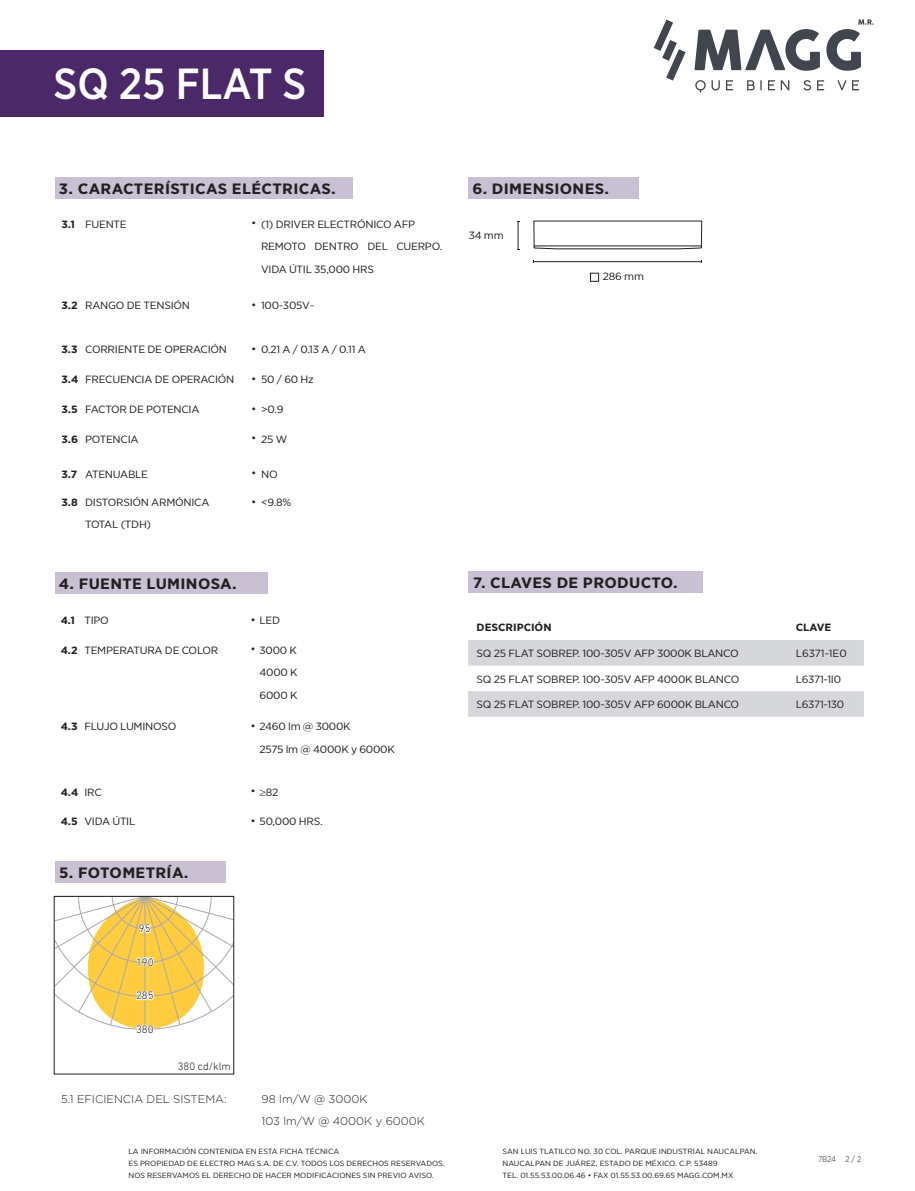
<style>
.page{position:relative;width:915px;height:1191px;background:#fff}
.page>*{position:absolute;margin:0;border:0;box-sizing:border-box;transform-origin:0 0}
.t1{font:500 43.5px "Gotham Narrow";color:#fff}
.t2{font:700 15px "Gotham Narrow";letter-spacing:.02em;color:#231f20;scale:1.14 1}
.t3{font:300 11.25px "Gotham";color:#231f20}
.t4{font:300 10.95px "DIN Next Rounded LT Pro";color:#231f20}
.t5{font:10.5px/22.5px "Gotham Narrow";letter-spacing:-.02em;color:#231f20;scale:1.14 1}
.t6{font:700 10.5px "Gotham Narrow";color:#231f20;scale:1.14 1}
.t7{font:10.5px "Gotham Narrow";letter-spacing:-.04em;color:#231f20;scale:1.14 1}
.t8{font:10.5px "Gotham Narrow";color:#231f20;scale:1.14 1}
.t9{font:700 9px "Gotham Narrow";color:#231f20;scale:1.14 1}
.t10{font:300 8.25px "Gotham Narrow";color:#231f20}
.t11{font:7.5px "Gotham Narrow";color:#231f20;scale:1.14 1}
</style>
<div class="page">
<div style="left:0;top:50px;width:324px;height:67px;background:#4b2968"></div>
<svg style="left:653px;top:20px;width:32px;height:61px"></svg>
<svg style="left:694px;top:29px;width:125px;height:42px"></svg>
<svg style="left:826px;top:19px;width:47px;height:52px"></svg>
<svg style="left:695px;top:80px;width:10px;height:12px"></svg>
<svg style="left:711px;top:80px;width:8px;height:10px"></svg>
<svg style="left:726px;top:80px;width:6px;height:10px"></svg>
<svg style="left:747px;top:80px;width:7px;height:10px"></svg>
<svg style="left:768px;top:80px;width:6px;height:10px"></svg>
<svg style="left:780px;top:80px;width:9px;height:10px"></svg>
<svg style="left:803px;top:80px;width:7px;height:10px"></svg>
<svg style="left:817px;top:80px;width:6px;height:10px"></svg>
<svg style="left:837px;top:80px;width:21px;height:10px"></svg>
<svg style="left:468px;top:640px;width:395px;height:76px"></svg>
<div style="left:55px;top:572px;width:212px;height:22px;background:#c9c1d3"></div>
<div style="left:468px;top:572px;width:234px;height:21px;background:#c9c1d3"></div>
<div style="left:55px;top:177px;width:297px;height:21px;background:#c9c1d3"></div>
<div style="left:468px;top:177px;width:170px;height:21px;background:#c9c1d3"></div>
<div style="left:55px;top:861px;width:170px;height:21px;background:#c9c1d3"></div>
<svg style="left:56px;top:898px;width:176px;height:132px"></svg>
<div style="left:54px;top:896px;width:180px;height:178px;border:1px solid #231f20"></div>
<svg style="left:517px;top:221px;width:2px;height:29px"></svg>
<hr style="left:533px;top:261px;width:168px;height:1px;background:#231f20">
<svg style="left:533px;top:220px;width:169px;height:30px"></svg>
<hr style="left:534px;top:245px;width:167px;height:1px;background:#231f20">
<div style="left:590px;top:273px;width:8px;height:8px;border:1px solid #231f20"></div>
<h1 class="t1" style="left:54px;top:56px;width:254px">SQ 25 FLAT S</h1>
<p class="t2" style="left:59px;top:179px;width:244px">3. CARACTERÍSTICAS ELÉCTRICAS.</p>
<p class="t6" style="left:61px;top:217px;width:13px">3.1</p>
<p class="t5" style="left:85px;top:212px;width:38px">FUENTE</p>
<p class="t9" style="left:251px;top:217px;width:6px">•</p>
<p class="t5" style="left:261px;top:212px;width:136px">(1) DRIVER ELECTRÓNICO AFP</p>
<p class="t5" style="left:261px;top:235px;width:160px">REMOTO DENTRO DEL CUERPO.<br>VIDA ÚTIL 35,000 HRS</p>
<p class="t6" style="left:61px;top:299px;width:16px">3.2</p>
<p class="t5" style="left:85px;top:294px;width:93px">RANGO DE TENSIÓN</p>
<p class="t9" style="left:251px;top:299px;width:6px">•</p>
<p class="t5" style="left:261px;top:294px;width:49px">100-305V~</p>
<p class="t6" style="left:61px;top:343px;width:16px">3.3</p>
<p class="t5" style="left:85px;top:338px;width:126px">CORRIENTE DE OPERACIÓN</p>
<p class="t9" style="left:251px;top:343px;width:6px">•</p>
<p class="t5" style="left:261px;top:338px;width:93px">0.21 A / 0.13 A / 0.11 A</p>
<p class="t6" style="left:61px;top:373px;width:16px">3.4</p>
<p class="t5" style="left:85px;top:368px;width:132px">FRECUENCIA DE OPERACIÓN</p>
<p class="t9" style="left:251px;top:373px;width:6px">•</p>
<p class="t5" style="left:261px;top:368px;width:48px">50 / 60 Hz</p>
<p class="t6" style="left:61px;top:402px;width:16px">3.5</p>
<p class="t5" style="left:85px;top:398px;width:102px">FACTOR DE POTENCIA</p>
<p class="t9" style="left:251px;top:403px;width:6px">•</p>
<p class="t5" style="left:261px;top:398px;width:21px">&gt;0.9</p>
<p class="t6" style="left:61px;top:432px;width:16px">3.6</p>
<p class="t5" style="left:85px;top:427px;width:48px">POTENCIA</p>
<p class="t9" style="left:251px;top:432px;width:6px">•</p>
<p class="t5" style="left:261px;top:427px;width:24px">25 W</p>
<p class="t6" style="left:61px;top:467px;width:16px">3.7</p>
<p class="t5" style="left:85px;top:462px;width:57px">ATENUABLE</p>
<p class="t9" style="left:251px;top:467px;width:6px">•</p>
<p class="t5" style="left:261px;top:462px;width:16px">NO</p>
<p class="t6" style="left:61px;top:495px;width:16px">3.8</p>
<p class="t5" style="left:85px;top:490px;width:110px">DISTORSIÓN ARMÓNICA</p>
<p class="t7" style="left:85px;top:518px;width:59px">TOTAL (TDH)</p>
<p class="t9" style="left:251px;top:495px;width:6px">•</p>
<p class="t5" style="left:261px;top:490px;width:28px">&lt;9.8%</p>
<p class="t2" style="left:472px;top:179px;width:121px">6. DIMENSIONES.</p>
<p class="t5" style="left:468px;top:224px;width:32px">34 mm</p>
<p class="t5" style="left:602px;top:265px;width:37px">286 mm</p>
<p class="t2" style="left:59px;top:574px;width:157px">4. FUENTE LUMINOSA.</p>
<p class="t2" style="left:473px;top:573px;width:181px">7. CLAVES DE PRODUCTO.</p>
<p class="t6" style="left:61px;top:613px;width:14px">4.1</p>
<p class="t5" style="left:84px;top:608px;width:23px">TIPO</p>
<p class="t9" style="left:251px;top:613px;width:6px">•</p>
<p class="t5" style="left:259px;top:608px;width:20px">LED</p>
<p class="t6" style="left:61px;top:643px;width:16px">4.2</p>
<p class="t5" style="left:84px;top:638px;width:119px">TEMPERATURA DE COLOR</p>
<p class="t9" style="left:251px;top:643px;width:6px">•</p>
<p class="t5" style="left:259px;top:638px;width:34px">3000 K</p>
<p class="t5" style="left:259px;top:661px;width:35px">4000 K</p>
<p class="t5" style="left:259px;top:683px;width:35px">6000 K</p>
<p class="t6" style="left:61px;top:720px;width:16px">4.3</p>
<p class="t5" style="left:84px;top:715px;width:82px">FLUJO LUMINOSO</p>
<p class="t9" style="left:251px;top:720px;width:6px">•</p>
<p class="t5" style="left:259px;top:715px;width:81px">2460 lm @ 3000K</p>
<p class="t5" style="left:259px;top:737px;width:120px">2575 lm @ 4000K y 6000K</p>
<p class="t6" style="left:61px;top:785px;width:17px">4.4</p>
<p class="t5" style="left:84px;top:780px;width:17px">IRC</p>
<p class="t9" style="left:251px;top:785px;width:6px">•</p>
<p class="t5" style="left:259px;top:780px;width:18px">≥82</p>
<p class="t6" style="left:61px;top:815px;width:16px">4.5</p>
<p class="t5" style="left:84px;top:810px;width:46px">VIDA ÚTIL</p>
<p class="t9" style="left:251px;top:815px;width:6px">•</p>
<p class="t5" style="left:259px;top:810px;width:57px">50,000 HRS.</p>
<p class="t2" style="left:59px;top:863px;width:115px">5. FOTOMETRÍA.</p>
<p class="t4" style="left:139px;top:922px;width:13px">95</p>
<p class="t4" style="left:136px;top:955px;width:19px">190</p>
<p class="t4" style="left:136px;top:989px;width:19px">285</p>
<p class="t4" style="left:136px;top:1023px;width:19px">380</p>
<p class="t4" style="left:178px;top:1059px;width:55px">380 cd/klm</p>
<p class="t3" style="left:61px;top:1091px;width:167px">5.1 EFICIENCIA DEL SISTEMA:</p>
<p class="t3" style="left:261px;top:1091px;width:107px">98 lm/W @ 3000K</p>
<p class="t3" style="left:261px;top:1114px;width:165px">103 lm/W @ 4000K y 6000K</p>
<p class="t11" style="left:128px;top:1146px;width:186px">LA INFORMACIÓN CONTENIDA EN ESTA FICHA TÉCNICA</p>
<p class="t11" style="left:128px;top:1158px;width:279px">ES PROPIEDAD DE ELECTRO MAG S.A. DE C.V. TODOS LOS DERECHOS RESERVADOS.</p>
<p class="t11" style="left:128px;top:1170px;width:269px">NOS RESERVAMOS EL DERECHO DE HACER MODIFICACIONES SIN PREVIO AVISO.</p>
<p class="t6" style="left:476px;top:621px;width:67px">DESCRIPCIÓN</p>
<p class="t6" style="left:795px;top:621px;width:33px">CLAVE</p>
<p class="t5" style="left:476px;top:642px;width:231px">SQ 25 FLAT SOBREP. 100-305V AFP 3000K BLANCO</p>
<p class="t8" style="left:795px;top:647px;width:46px">L6371-1E0</p>
<p class="t5" style="left:476px;top:667px;width:232px">SQ 25 FLAT SOBREP. 100-305V AFP 4000K BLANCO</p>
<p class="t5" style="left:795px;top:667px;width:41px">L6371-1I0</p>
<p class="t5" style="left:476px;top:693px;width:232px">SQ 25 FLAT SOBREP. 100-305V AFP 6000K BLANCO</p>
<p class="t5" style="left:795px;top:693px;width:44px">L6371-130</p>
<p class="t11" style="left:502px;top:1146px;width:225px">SAN LUIS TLATILCO NO. 30 COL. PARQUE INDUSTRIAL NAUCALPAN.</p>
<p class="t11" style="left:502px;top:1158px;width:190px">NAUCALPAN DE JUÁREZ, ESTADO DE MÉXICO. C.P. 53489</p>
<p class="t11" style="left:502px;top:1170px;width:204px">TEL. 01.55.53.00.06.46 • FAX 01.55.53.00.69.65 MAGG.COM.MX</p>
<p class="t10" style="left:817px;top:1154px;width:45px">7B24 2 / 2</p>
</div>
